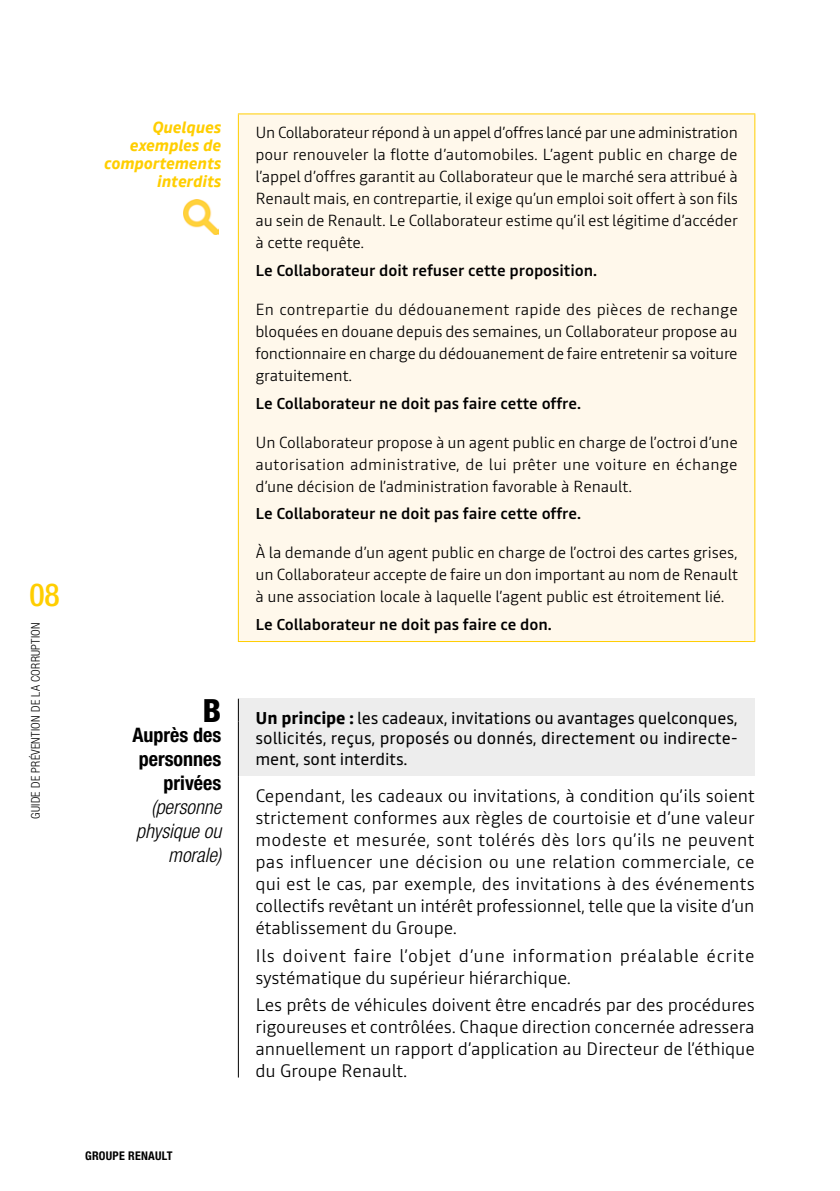
<style>
.page{position:relative;width:840px;height:1191px;background:#fff}
.page>*{position:absolute;margin:0;border:0;box-sizing:border-box;transform-origin:0 0}
.t1{font:500 condensed 31.8px "Helvetica Neue LT Std";color:#ffce00}
.t2{font:italic 300 condensed 20px/24px "Helvetica Neue LT Std";color:#000;text-align:right}
.t3{font:700 condensed 20px/24px "Helvetica Neue LT Std";color:#000;text-align:right}
.t4{font:300 18px/22px "Read";letter-spacing:-.005em;color:#000;text-align:justify}
.t5{font:300 18px/22px "Read";letter-spacing:.02em;color:#000}
.t6{font:17px/20.4px "Read";letter-spacing:.005em;color:#000;text-align:justify}
.t7{font:300 16px/22px "Read";letter-spacing:-.005em;color:#000;text-align:justify}
.t8{font:500 16px "Read";letter-spacing:-.005em;color:#000}
.t9{font:italic 700 16px/18px "Read";letter-spacing:-.01em;color:#ffce00;text-align:right}
.t10{font:300 condensed 12px "Helvetica Neue LT Std";letter-spacing:.02em;color:#000}
.t11{font:700 condensed 12px "Helvetica Neue LT Std";letter-spacing:.02em;color:#000}
.s1{font-family:"Helvetica Neue LT Std";font-weight:800;font-stretch:condensed;font-size:32px}
.s2{font-weight:700}
</style>
<div class="page">
<div style="left:238px;top:698px;width:516px;height:78px;background:#ededed"></div>
<svg style="left:238px;top:698px;width:1px;height:23px"></svg>
<hr style="left:238px;top:721px;width:1px;height:55px;background:#000">
<hr style="left:238px;top:776px;width:1px;height:301px;background:#000">
<div style="left:238px;top:114px;width:516px;height:527px;background:#fff8eb"></div>
<hr style="left:238px;top:113px;width:517px;height:1px;background:#ffce00">
<hr style="left:238px;top:114px;width:1px;height:527px;background:#ffce00">
<hr style="left:754px;top:114px;width:1px;height:527px;background:#ffce00">
<hr style="left:238px;top:641px;width:517px;height:1px;background:#ffce00">
<img style="left:183px;top:200px;width:35px;height:35px">
<h1 class="t1" style="left:29px;top:576px;width:32px">08</h1>
<p class="t10" style="left:29px;top:819px;width:198px;rotate:-90deg">GUIDE DE PRÉVENTION DE LA CORRUPTION</p>
<p class="t9" style="left:104px;top:118px;width:119px">Quelques exemples de comportements interdits</p>
<p class="t7" style="left:255px;top:122px;width:484px">Un Collaborateur répond à un appel d’offres lancé par une administration pour renouveler la flotte d’automobiles. L’agent public en charge de l’appel d’offres garantit au Collaborateur que le marché sera attribué à Renault mais, en contrepartie, il exige qu’un emploi soit offert à son fils au sein de Renault. Le Collaborateur estime qu’il est légitime d’accéder à cette requête.</p>
<p class="t8" style="left:255px;top:259px;width:343px">Le Collaborateur doit refuser cette proposition.</p>
<p class="t7" style="left:255px;top:298px;width:483px">En contrepartie du dédouanement rapide des pièces de rechange bloquées en douane depuis des semaines, un Collaborateur propose au fonctionnaire en charge du dédouanement de faire entretenir sa voiture gratuitement.</p>
<p class="t8" style="left:255px;top:392px;width:327px">Le Collaborateur ne doit pas faire cette offre.</p>
<p class="t7" style="left:255px;top:431px;width:483px">Un Collaborateur propose à un agent public en charge de l’octroi d’une autorisation administrative, de lui prêter une voiture en échange d’une décision de l’administration favorable à Renault.</p>
<p class="t8" style="left:255px;top:502px;width:327px">Le Collaborateur ne doit pas faire cette offre.</p>
<p class="t7" style="left:255px;top:542px;width:484px">À la demande d’un agent public en charge de l’octroi des cartes grises, un Collaborateur accepte de faire un don important au nom de Renault à une association locale à laquelle l’agent public est étroitement lié.</p>
<p class="t8" style="left:255px;top:613px;width:298px">Le Collaborateur ne doit pas faire ce don.</p>
<p class="t6" style="left:255px;top:707px;width:483px;text-indent:-52px"><span class="s1">B</span> <span class="s2">Un principe :</span> les cadeaux, invitations ou avantages quelconques, sollicités, reçus, proposés ou donnés, directement ou indirecte&shy;ment, sont interdits.</p>
<p class="t3" style="left:132px;top:722px;width:90px">Auprès des personnes privées</p>
<p class="t2" style="left:136px;top:795px;width:87px">(personne physique ou morale)</p>
<p class="t4" style="left:255px;top:784px;width:501px">Cependant, les cadeaux ou invitations, à condition qu’ils soient strictement conformes aux règles de courtoisie et d’une valeur modeste et mesurée, sont tolérés dès lors qu’ils ne peuvent pas influencer une décision ou une relation commerciale, ce qui est le cas, par exemple, des invitations à des événements collectifs revêtant un intérêt professionnel, telle que la visite d’un établissement du Groupe.</p>
<p class="t5" style="left:255px;top:944px;width:500px">Ils doivent faire l’objet d’une information préalable écrite systématique du supérieur hiérarchique.</p>
<p class="t4" style="left:255px;top:994px;width:500px">Les prêts de véhicules doivent être encadrés par des procédures rigoureuses et contrôlées. Chaque direction concernée adressera annuellement un rapport d’application au Directeur de l’éthique du Groupe Renault.</p>
<p class="t11" style="left:85px;top:1148px;width:89px">GROUPE RENAULT</p>
</div>
